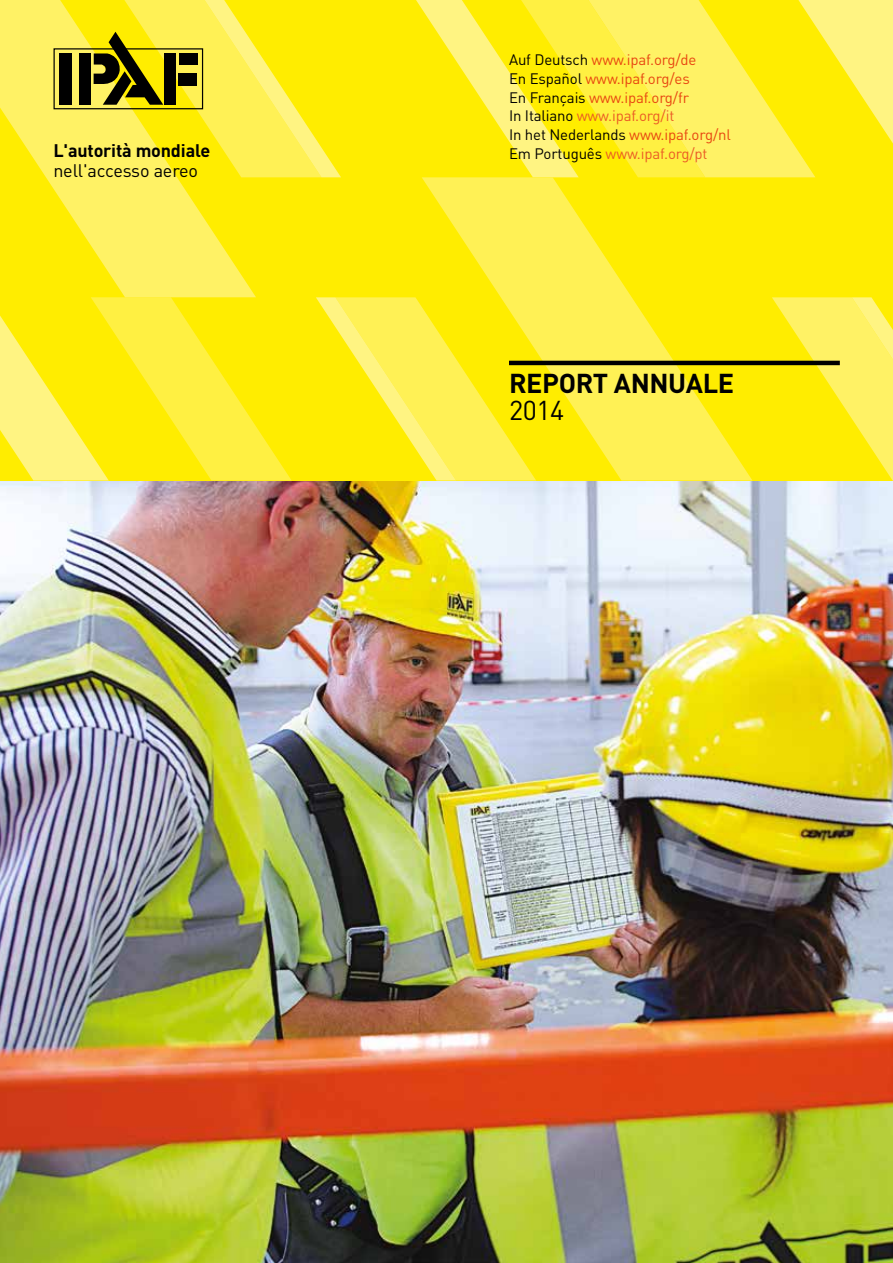
<style>
.page{position:relative;width:893px;height:1263px;background:#fff}
.page>*{position:absolute;margin:0;border:0;box-sizing:border-box;transform-origin:0 0}
.Heading{font:700 27px/27px "DIN";letter-spacing:-.015em;color:#000}
.t1{font:700 18px/19.5px "DIN";letter-spacing:-.01em;color:#000}
.intro_copy{font:15px "DIN";letter-spacing:-.01em;color:#e84610}
.intro_copy-2{font:15px "DIN";letter-spacing:-.01em;color:#eb5c25}
.intro_copy-3{font:15px "DIN";letter-spacing:-.01em;color:#000}
.s1{font-weight:400}
.s2{color:#000}
.s3{color:#e84610}
</style>
<div class="page">
<img style="left:0;top:480px;width:893px;height:783px">
<div style="left:0;top:0;width:893px;height:480px;background:#ffed00"></div>
<svg style="left:0;top:297px;width:291px;height:183px"></svg>
<svg style="left:316px;top:297px;width:106px;height:161px"></svg>
<svg style="left:772px;top:297px;width:121px;height:183px"></svg>
<svg style="left:422px;top:177px;width:330px;height:303px"></svg>
<svg style="left:416px;top:0;width:477px;height:177px"></svg>
<svg style="left:0;top:0;width:256px;height:297px;fill:#fff265"></svg>
<div style="left:59px;top:53px;width:12px;height:52px;background:#000"></div>
<div style="left:79px;top:53px;width:12px;height:52px;background:#000"></div>
<svg style="left:94px;top:0;width:247px;height:177px"></svg>
<div style="left:164px;top:53px;width:12px;height:52px;background:#000"></div>
<div style="left:179px;top:53px;width:18px;height:12px;background:#000"></div>
<div style="left:179px;top:73px;width:18px;height:13px;background:#000"></div>
<hr style="left:509px;top:361px;width:331px;height:4px;background:#000">
<p class="t1" style="left:53px;top:140px;width:158px">L'autorità mondiale <span class="s1">nell'accesso aereo</span></p>
<p class="intro_copy" style="left:509px;top:50px;width:189px"><span class="s2">Auf Deutsch</span> www.ipaf.org/de</p>
<p class="intro_copy" style="left:509px;top:69px;width:182px"><span class="s2">En Español</span> www.ipaf.org/es</p>
<p class="intro_copy" style="left:509px;top:88px;width:182px"><span class="s2">En Français</span> www.ipaf.org/fr</p>
<p class="intro_copy-2" style="left:509px;top:107px;width:167px"><span class="s2">In Italiano</span> www.ipaf.org/it</p>
<p class="intro_copy-3" style="left:509px;top:125px;width:223px">In het Nederlands <span class="s3">www.ipaf.org/nl</span></p>
<p class="intro_copy-2" style="left:509px;top:144px;width:200px"><span class="s2">Em Português</span> www.ipaf.org/pt</p>
<p class="Heading" style="left:509px;top:368px;width:227px">REPORT ANNUALE<br><span class="s1">2014</span></p>
</div>
